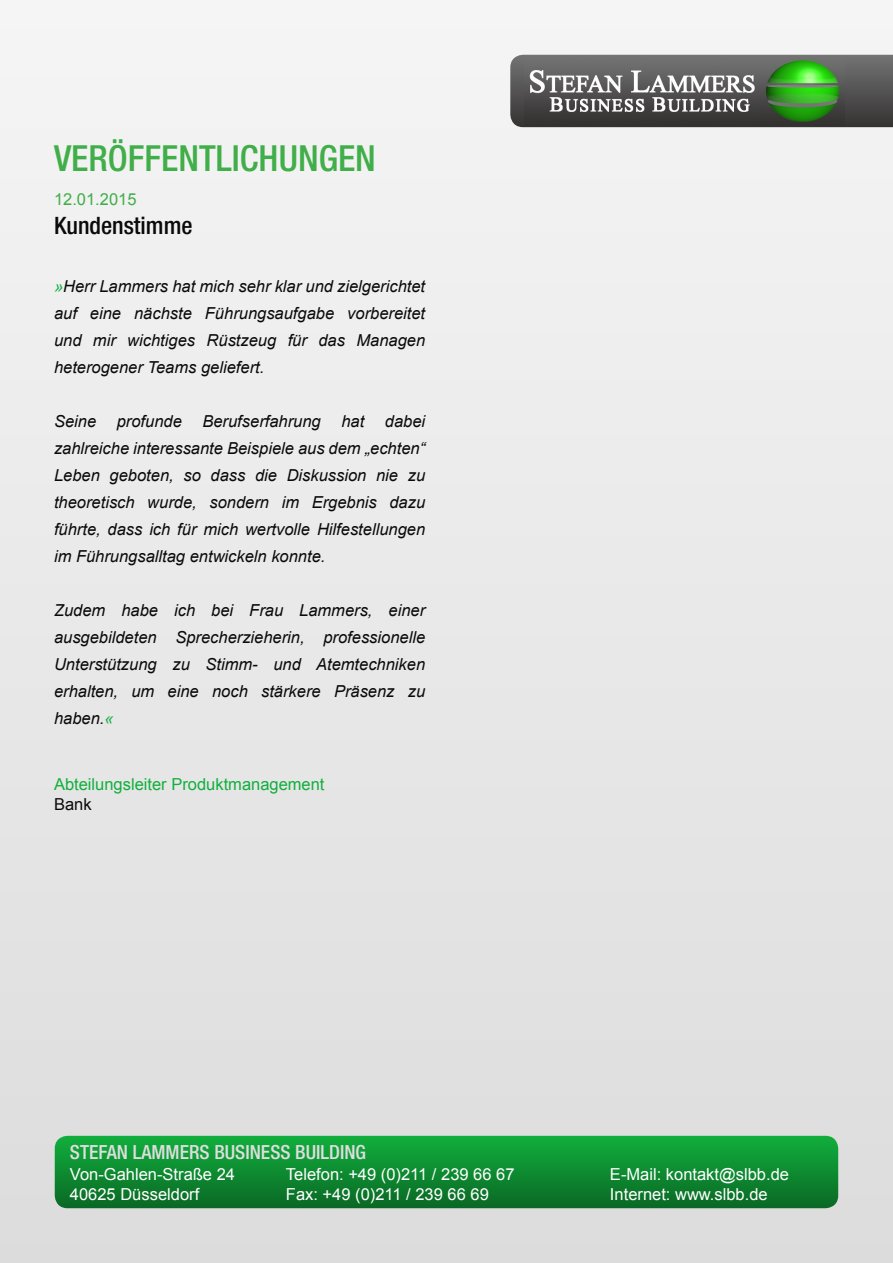
<style>
.page{position:relative;width:893px;height:1263px;background:#e9e9e9}
.page>*{position:absolute;margin:0;border:0;box-sizing:border-box;transform-origin:0 0}
.t1{font:500 condensed 36px "Helvetica Neue";color:#40ae49}
.t2{font:500 condensed 24px "Helvetica Neue";color:#0a0a0a}
.t3{font:500 condensed 19.5px "Helvetica Neue";color:#dedede}
.t4{font:italic 16.5px/27px "Arial";color:#0a0a0a;text-align:justify}
.t5{font:16.5px "Arial";color:#fff}
.t6{font:16.5px/19.8px "Arial";color:#11af3d}
.t7{font:16.5px "Arial";color:#40ae49}
.s1{color:#11af3d}
.s2{color:#0a0a0a}
</style>
<div class="page">
<svg style="left:510px;top:55px;width:383px;height:72px;background:#565555"></svg>
<img style="left:525px;top:56px;width:319px;height:70px">
<svg style="left:55px;top:1136px;width:783px;height:72px;background:#0d8b31"></svg>
<p class="t1" style="left:54px;top:137px;width:323px">VERÖFFENTLICHUNGEN</p>
<p class="t7" style="left:54px;top:188px;width:84px">12.01.2015</p>
<p class="t2" style="left:54px;top:211px;width:140px">KUNDENSTIMME</p>
<p class="t4" style="left:54px;top:273px;width:373px"><span class="s1">»</span>Herr Lammers hat mich sehr klar und zielgerichtet auf eine nächste Führungsaufgabe vorbereitet und mir wichtiges Rüstzeug für das Managen heterogener Teams geliefert.</p>
<p class="t4" style="left:54px;top:408px;width:373px">Seine profunde Berufserfahrung hat dabei zahlreiche interessante Beispiele aus dem „echten“ Leben geboten, so dass die Diskussion nie zu theoretisch wurde, sondern im Ergebnis dazu führte, dass ich für mich wertvolle Hilfestellungen im Führungsalltag entwickeln konnte.</p>
<p class="t4" style="left:54px;top:597px;width:373px">Zudem habe ich bei Frau Lammers, einer ausgebildeten Sprecherzieherin, professionelle Unterstützung zu Stimm- und Atemtechniken erhalten, um eine noch stärkere Präsenz zu haben.<span class="s1">«</span></p>
<p class="t6" style="left:54px;top:775px;width:272px">Abteilungsleiter Produktmanagement<br><span class="s2">Bank</span></p>
<p class="t3" style="left:70px;top:1141px;width:121px">STEFAN LAMMERS</p>
<p class="t3" style="left:214px;top:1141px;width:21px">BUSINESS</p>
<p class="t3" style="left:295px;top:1141px;width:54px">BUILDING</p>
<p class="t5" style="left:70px;top:1164px;width:167px">Von-Gahlen-Straße 24</p>
<p class="t5" style="left:286px;top:1164px;width:230px">Telefon: +49 (0)211 / 239 66 67</p>
<p class="t5" style="left:610px;top:1164px;width:181px">E-Mail: kontakt@slbb.de</p>
<p class="t5" style="left:70px;top:1183px;width:131px">40625 Düsseldorf</p>
<p class="t5" style="left:286px;top:1183px;width:204px">Fax: +49 (0)211 / 239 66 69</p>
<p class="t5" style="left:610px;top:1183px;width:159px">Internet: www.slbb.de</p>
</div>
